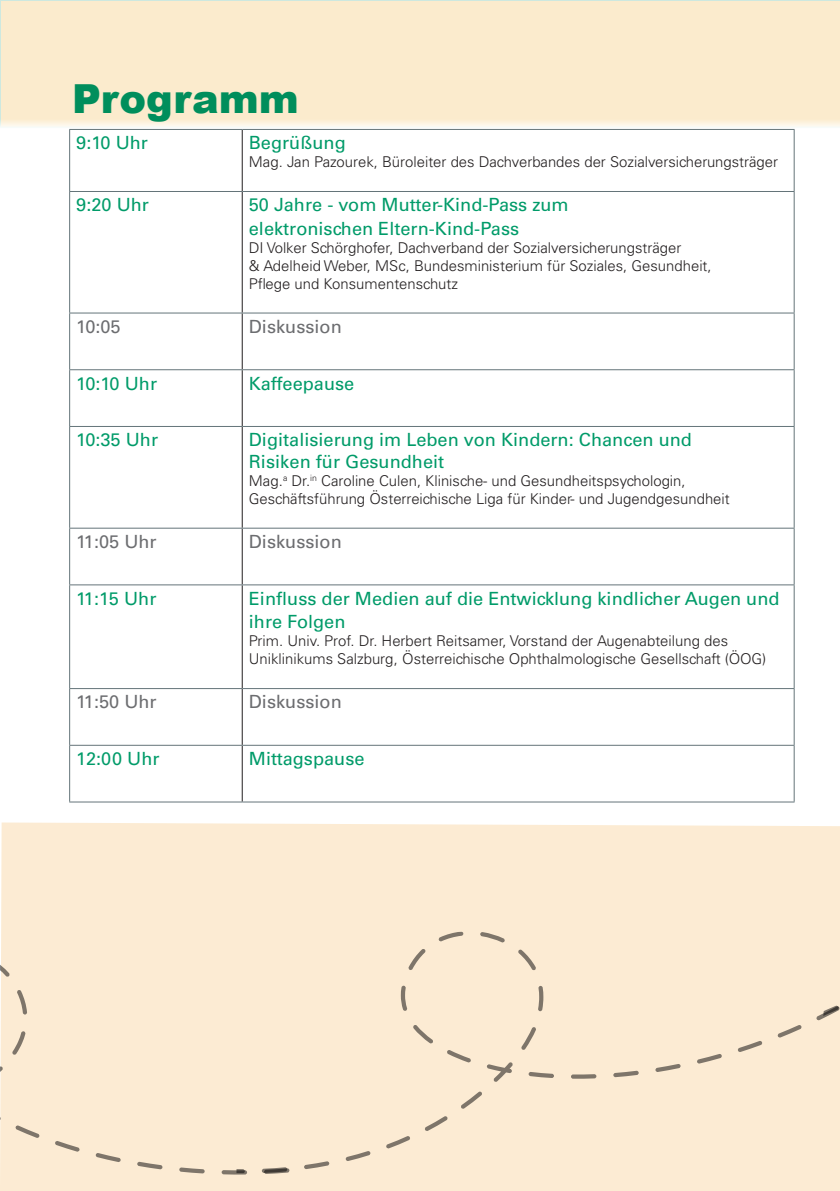
<style>
.page{position:relative;width:840px;height:1191px;background:#fff}
.page>*{position:absolute;margin:0;border:0;box-sizing:border-box;transform-origin:0 0}
.t1{font:900 40px "Arial";color:#008e5c}
.t2{font:18.2px/21.8px "Univers LT Std";color:#009b69}
.t3{font:18.2px "Univers LT Std";color:#6c6d70}
.t4{font:300 14.8px "Univers LT Std";color:#231f20}
</style>
<div class="page">
<div style="left:0;top:822px;width:839px;height:369px;background:#fcebd3"></div>
<svg style="left:818px;top:908px;width:21px;height:23px"></svg>
<div style="left:236px;top:931px;width:603px;height:242px;background:#fcebd3"></div>
<div style="left:0;top:946px;width:289px;height:228px;background:#fcebd3"></div>
<hr style="left:242px;top:130px;width:1px;height:61px;background:#231f20">
<hr style="left:242px;top:192px;width:1px;height:121px;background:#231f20">
<hr style="left:242px;top:313px;width:1px;height:56px;background:#231f20">
<hr style="left:242px;top:370px;width:1px;height:56px;background:#231f20">
<hr style="left:242px;top:427px;width:1px;height:101px;background:#231f20">
<hr style="left:242px;top:528px;width:1px;height:56px;background:#231f20">
<hr style="left:242px;top:585px;width:1px;height:103px;background:#231f20">
<hr style="left:242px;top:689px;width:1px;height:56px;background:#231f20">
<hr style="left:242px;top:745px;width:1px;height:56px;background:#231f20">
<hr style="left:69px;top:129px;width:173px;height:1px;background:#647479">
<hr style="left:69px;top:130px;width:1px;height:61px;background:#647479">
<hr style="left:242px;top:129px;width:552px;height:1px;background:#647479">
<hr style="left:793px;top:130px;width:1px;height:61px;background:#647479">
<hr style="left:69px;top:191px;width:173px;height:1px;background:#647479">
<hr style="left:69px;top:192px;width:1px;height:121px;background:#647479">
<hr style="left:242px;top:191px;width:552px;height:1px;background:#647479">
<hr style="left:793px;top:192px;width:1px;height:121px;background:#647479">
<hr style="left:69px;top:313px;width:173px;height:1px;background:#647479">
<hr style="left:69px;top:313px;width:1px;height:56px;background:#647479">
<hr style="left:242px;top:313px;width:552px;height:1px;background:#647479">
<hr style="left:793px;top:313px;width:1px;height:56px;background:#647479">
<hr style="left:69px;top:369px;width:173px;height:1px;background:#647479">
<hr style="left:69px;top:370px;width:1px;height:56px;background:#647479">
<hr style="left:242px;top:369px;width:552px;height:1px;background:#647479">
<hr style="left:793px;top:370px;width:1px;height:56px;background:#647479">
<hr style="left:69px;top:426px;width:173px;height:1px;background:#647479">
<hr style="left:69px;top:427px;width:1px;height:101px;background:#647479">
<hr style="left:242px;top:426px;width:552px;height:1px;background:#647479">
<hr style="left:793px;top:427px;width:1px;height:101px;background:#647479">
<hr style="left:69px;top:528px;width:173px;height:1px;background:#647479">
<hr style="left:69px;top:528px;width:1px;height:56px;background:#647479">
<hr style="left:242px;top:528px;width:552px;height:1px;background:#647479">
<hr style="left:793px;top:528px;width:1px;height:56px;background:#647479">
<hr style="left:69px;top:584px;width:173px;height:1px;background:#647479">
<hr style="left:69px;top:585px;width:1px;height:103px;background:#647479">
<hr style="left:242px;top:584px;width:552px;height:1px;background:#647479">
<hr style="left:793px;top:585px;width:1px;height:103px;background:#647479">
<hr style="left:69px;top:688px;width:173px;height:1px;background:#647479">
<hr style="left:69px;top:689px;width:1px;height:56px;background:#647479">
<hr style="left:242px;top:688px;width:552px;height:1px;background:#647479">
<hr style="left:793px;top:689px;width:1px;height:56px;background:#647479">
<hr style="left:69px;top:745px;width:173px;height:1px;background:#647479">
<hr style="left:69px;top:745px;width:1px;height:56px;background:#647479">
<hr style="left:242px;top:745px;width:552px;height:1px;background:#647479">
<hr style="left:793px;top:745px;width:1px;height:56px;background:#647479">
<hr style="left:69px;top:801px;width:173px;height:1px;background:#647479">
<hr style="left:242px;top:801px;width:552px;height:1px;background:#647479">
<svg style="left:0;top:0;width:839px;height:129px;background:#faebcf"></svg>
<p class="t1" style="left:72px;top:70px;width:228px">Programm</p>
<p class="t2" style="left:76px;top:132px;width:73px">9:10 Uhr</p>
<p class="t2" style="left:249px;top:132px;width:98px">Begrüßung</p>
<p class="t4" style="left:249px;top:153px;width:530px">Mag. Jan Pazourek, Büroleiter des Dachverbandes der Sozialversicherungsträger</p>
<p class="t2" style="left:76px;top:194px;width:74px">9:20 Uhr</p>
<p class="t2" style="left:249px;top:194px;width:321px">50 Jahre - vom Mutter-Kind-Pass zum</p>
<p class="t2" style="left:249px;top:218px;width:272px">elektronischen Eltern-Kind-Pass</p>
<p class="t4" style="left:249px;top:239px;width:433px">DI Volker Schörghofer, Dachverband der Sozialversicherungsträger</p>
<p class="t4" style="left:249px;top:256px;width:464px">&amp; Adelheid Weber, MSc, Bundesministerium für Soziales, Gesundheit,</p>
<p class="t4" style="left:249px;top:274px;width:211px">Pflege und Konsumentenschutz</p>
<p class="t3" style="left:76px;top:315px;width:46px">10:05</p>
<p class="t3" style="left:249px;top:315px;width:94px">Diskussion</p>
<p class="t2" style="left:76px;top:372px;width:82px">10:10 Uhr</p>
<p class="t2" style="left:249px;top:372px;width:107px">Kaffeepause</p>
<p class="t2" style="left:76px;top:429px;width:83px">10:35 Uhr</p>
<p class="t2" style="left:249px;top:429px;width:444px">Digitalisierung im Leben von Kindern: Chancen und<br>Risiken für Gesundheit</p>
<p class="t4" style="left:249px;top:472px;width:438px">Mag.<sup>a</sup> Dr.<sup>in</sup> Caroline Culen, Klinische- und Gesundheitspsychologin,</p>
<p class="t4" style="left:249px;top:489px;width:482px">Geschäftsführung Österreichische Liga für Kinder- und Jugendgesundheit</p>
<p class="t3" style="left:76px;top:531px;width:82px">11:05 Uhr</p>
<p class="t3" style="left:249px;top:531px;width:94px">Diskussion</p>
<p class="t2" style="left:76px;top:587px;width:82px">11:15 Uhr</p>
<p class="t2" style="left:249px;top:586px;width:532px;line-height:23.8px">Einfluss der Medien auf die Entwicklung kindlicher Augen und ihre Folgen</p>
<p class="t4" style="left:249px;top:632px;width:480px">Prim. Univ. Prof. Dr. Herbert Reitsamer, Vorstand der Augenabteilung des</p>
<p class="t4" style="left:249px;top:650px;width:518px">Uniklinikums Salzburg, Österreichische Ophthalmologische Gesellschaft (ÖOG)</p>
<p class="t3" style="left:76px;top:691px;width:82px">11:50 Uhr</p>
<p class="t3" style="left:249px;top:691px;width:94px">Diskussion</p>
<p class="t2" style="left:76px;top:748px;width:85px">12:00 Uhr</p>
<p class="t2" style="left:249px;top:748px;width:117px">Mittagspause</p>
</div>
